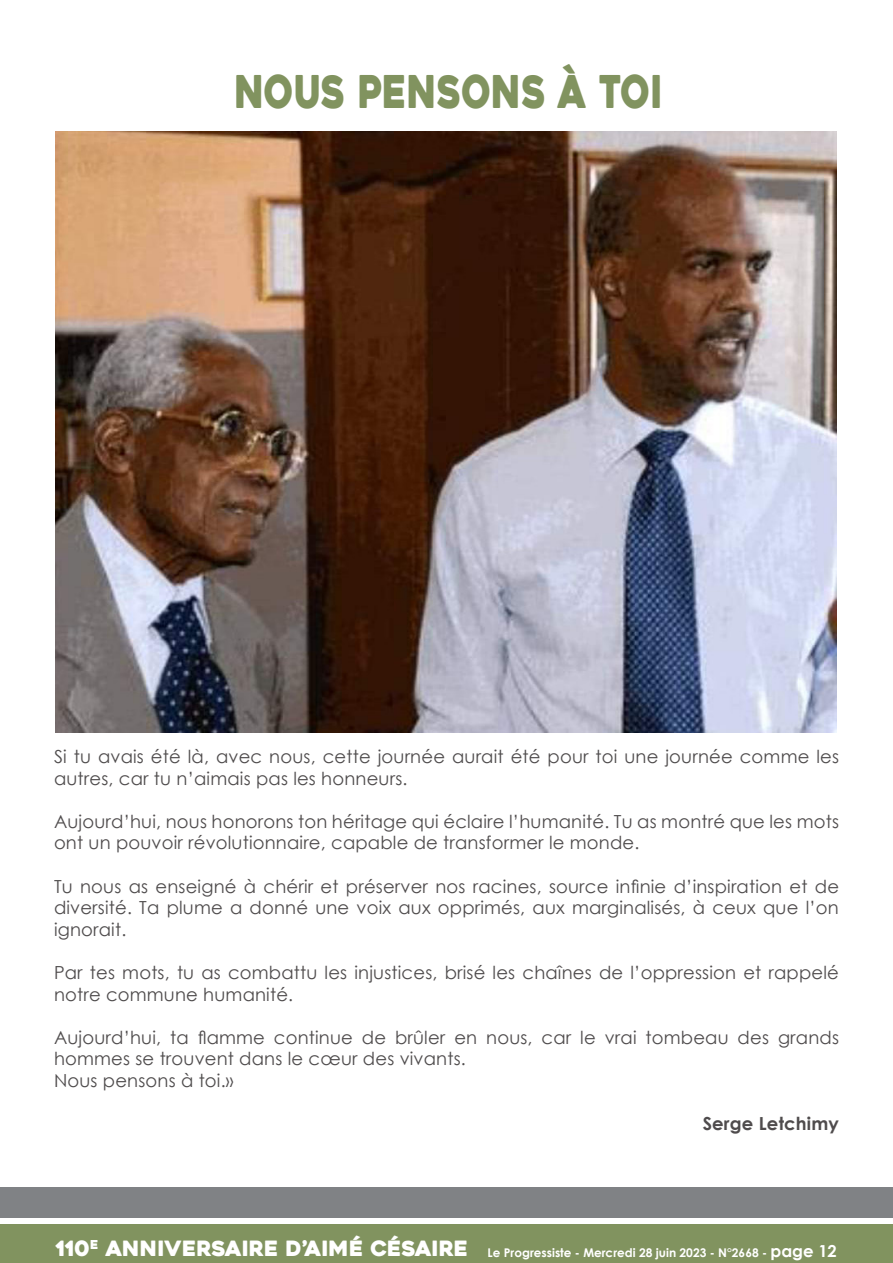
<style>
.page{position:relative;width:893px;height:1263px;background:#fff}
.page>*{position:absolute;margin:0;border:0;box-sizing:border-box;transform-origin:0 0}
.t1{font:45px "Heavitas";color:#81935f;scale:.8 1}
.t2{font:21px "Heavitas";color:#fff}
.t3{font:18px/21.6px "Century Gothic";letter-spacing:.01em;color:#231f20}
.t4{font:700 18px "Century Gothic";letter-spacing:.01em;color:#231f20}
.t5{font:700 12px "Century Gothic";color:#fff}
.s1{font-size:16.5px}
</style>
<div class="page">
<div style="left:0;top:1187px;width:893px;height:31px;background:#808285"></div>
<div style="left:0;top:1225px;width:893px;height:38px;background:#81935f"></div>
<img style="left:55px;top:132px;width:781px;height:600px">
<p class="t1" style="left:235px;top:64px;width:537px">NOUS PENSONS À TOI</p>
<p class="t3" style="left:54px;top:745px;width:787px">Si tu avais été là, avec nous, cette journée aurait été pour toi une journée comme les autres, car tu n’aimais pas les honneurs.</p>
<p class="t3" style="left:54px;top:810px;width:786px">Aujourd’hui, nous honorons ton héritage qui éclaire l’humanité. Tu as montré que les mots ont un pouvoir révolutionnaire, capable de transformer le monde.</p>
<p class="t3" style="left:54px;top:875px;width:786px;text-align:justify">Tu nous as enseigné à chérir et préserver nos racines, source infinie d’inspiration et de diversité. Ta plume a donné une voix aux opprimés, aux marginalisés, à ceux que l’on ignorait.</p>
<p class="t3" style="left:54px;top:961px;width:786px">Par tes mots, tu as combattu les injustices, brisé les chaînes de l’oppression et rappelé notre commune humanité.</p>
<p class="t3" style="left:54px;top:1026px;width:786px">Aujourd’hui, ta flamme continue de brûler en nous, car le vrai tombeau des grands hommes se trouvent dans le cœur des vivants.<br>Nous pensons à toi.»</p>
<p class="t4" style="left:703px;top:1110px;width:138px">Serge Letchimy</p>
<p class="t2" style="left:56px;top:1235px;width:414px">110<sup>E</sup> ANNIVERSAIRE D’AIMÉ CÉSAIRE</p>
<p class="t5" style="left:488px;top:1244px;width:351px">Le Progressiste - Mercredi 28 juin 2023 - N°2668 - <span class="s1">page 12</span></p>
</div>
